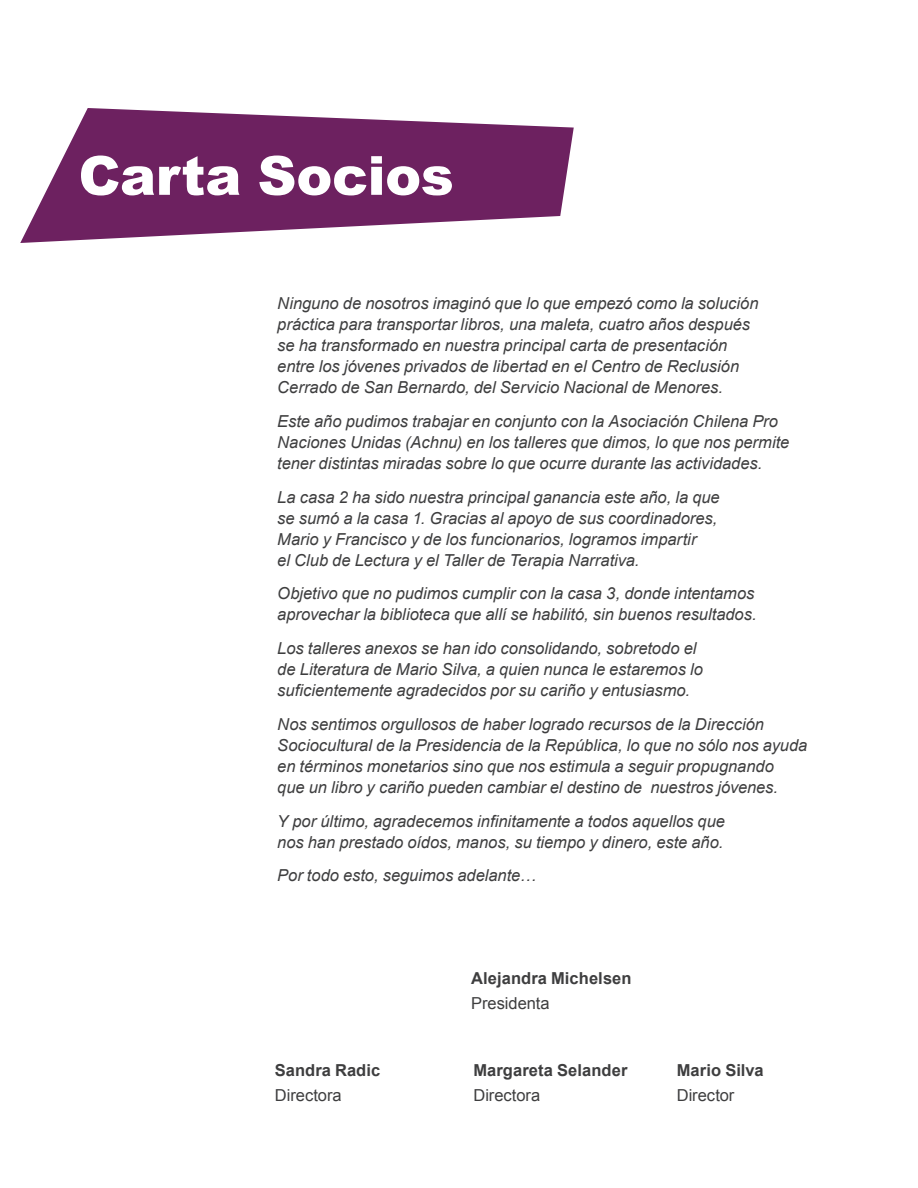
<style>
.page{position:relative;width:918px;height:1188px;background:#fff}
.page>*{position:absolute;margin:0;border:0;box-sizing:border-box;transform-origin:0 0}
.PARRAFO_SUBTITULO{font:900 54px "Arial";letter-spacing:-.005em;color:#fff}
.PARRAFO_TEXTO{font:italic 16.5px/21px "Arial";color:#3e3e3f}
.PARRAFO_TEXTO-2{font:700 16.5px "Arial";letter-spacing:.005em;color:#3e3e3f}
.PARRAFO_TEXTO-3{font:16.5px "Arial";color:#3e3e3f}
</style>
<div class="page">
<svg style="left:20px;top:108px;width:554px;height:135px;fill:#6d2160"></svg>
<p class="PARRAFO_SUBTITULO" style="left:78px;top:136px;width:377px">Carta Socios</p>
<p class="PARRAFO_TEXTO" style="left:277px;top:293px;width:483px">Ninguno de nosotros imaginó que lo que empezó como la solución práctica para transportar libros, una maleta, cuatro años después se ha transformado en nuestra principal carta de presentación entre los jóvenes privados de libertad en el Centro de Reclusión Cerrado de San Bernardo, del Servicio Nacional de Menores.</p>
<p class="PARRAFO_TEXTO" style="left:277px;top:411px;width:514px">Este año pudimos trabajar en conjunto con la Asociación Chilena Pro<br>Naciones Unidas (Achnu) en los talleres que dimos, lo que nos permite tener distintas miradas sobre lo que ocurre durante las actividades.</p>
<p class="PARRAFO_TEXTO" style="left:277px;top:486px;width:444px">La casa 2 ha sido nuestra principal ganancia este año, la que se sumó a la casa 1. Gracias al apoyo de sus coordinadores, Mario y Francisco y de los funcionarios, logramos impartir<br>el Club de Lectura y el Taller de Terapia Narrativa.</p>
<p class="PARRAFO_TEXTO" style="left:277px;top:583px;width:481px">Objetivo que no pudimos cumplir con la casa 3, donde intentamos aprovechar la biblioteca que allí se habilitó, sin buenos resultados.</p>
<p class="PARRAFO_TEXTO" style="left:277px;top:638px;width:427px">Los talleres anexos se han ido consolidando, sobretodo el de Literatura de Mario Silva, a quien nunca le estaremos lo suficientemente agradecidos por su cariño y entusiasmo.</p>
<p class="PARRAFO_TEXTO" style="left:277px;top:714px;width:532px">Nos sentimos orgullosos de haber logrado recursos de la Dirección Sociocultural de la Presidencia de la República, lo que no sólo nos ayuda en términos monetarios sino que nos estimula a seguir propugnando<br>que un libro y cariño pueden cambiar el destino de nuestros jóvenes.</p>
<p class="PARRAFO_TEXTO" style="left:277px;top:810px;width:449px">Y por último, agradecemos infinitamente a todos aquellos que nos han prestado oídos, manos, su tiempo y dinero, este año.</p>
<p class="PARRAFO_TEXTO" style="left:277px;top:865px;width:260px">Por todo esto, seguimos adelante…</p>
<p class="PARRAFO_TEXTO-2" style="left:275px;top:1059px;width:107px">Sandra Radic</p>
<p class="PARRAFO_TEXTO-3" style="left:275px;top:1084px;width:68px">Directora</p>
<p class="PARRAFO_TEXTO-2" style="left:471px;top:967px;width:162px">Alejandra Michelsen</p>
<p class="PARRAFO_TEXTO-3" style="left:471px;top:992px;width:80px">Presidenta</p>
<p class="PARRAFO_TEXTO-2" style="left:473px;top:1059px;width:156px">Margareta Selander</p>
<p class="PARRAFO_TEXTO-3" style="left:473px;top:1084px;width:68px">Directora</p>
<p class="PARRAFO_TEXTO-2" style="left:677px;top:1059px;width:89px">Mario Silva</p>
<p class="PARRAFO_TEXTO-3" style="left:677px;top:1084px;width:59px">Director</p>
</div>
